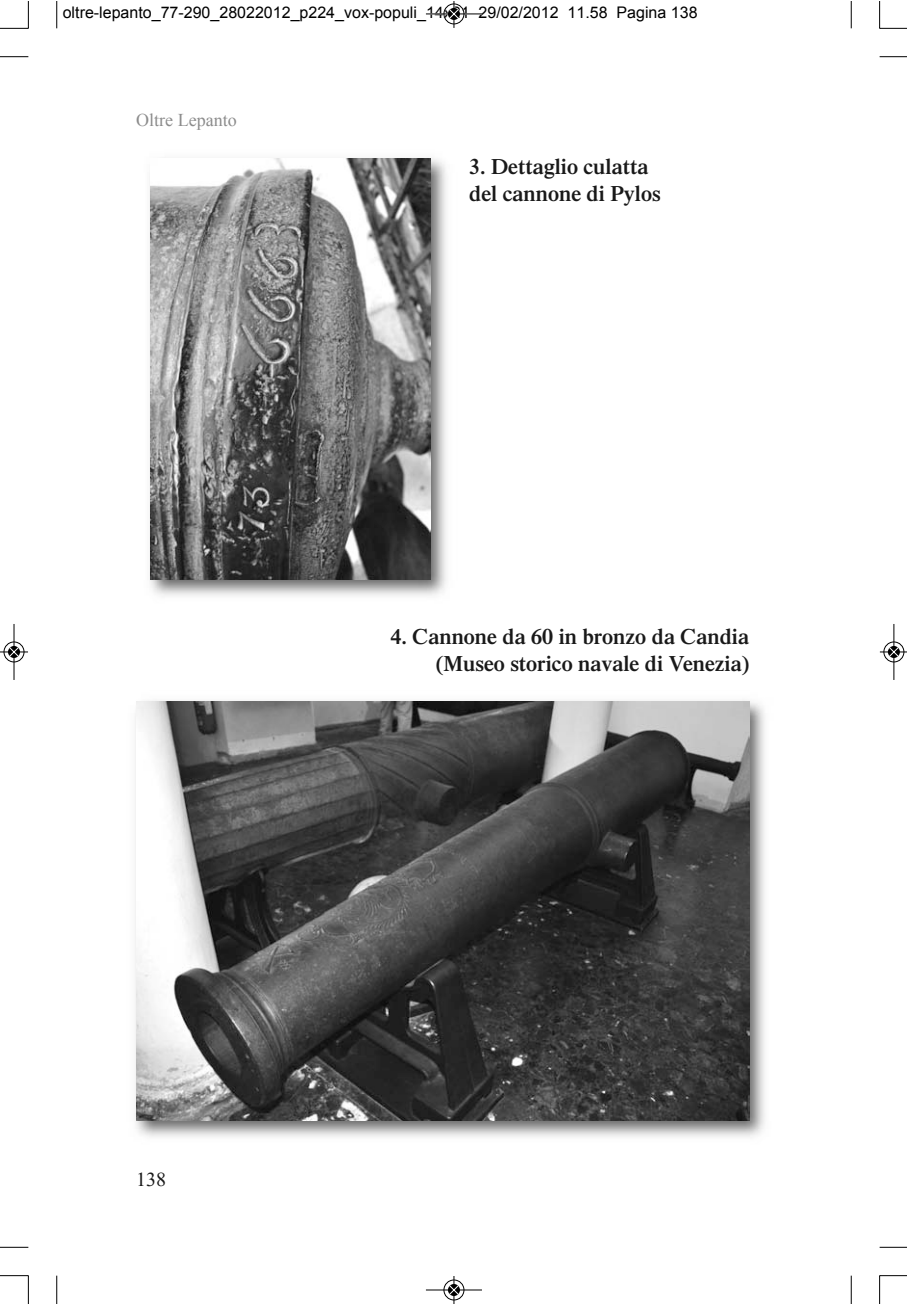
<style>
.page{position:relative;width:908px;height:1304px;background:#fff}
.page>*{position:absolute;margin:0;border:0;box-sizing:border-box;transform-origin:0 0}
.t1{font:600 22px/26.4px "Times";color:#191919}
.t2{font:20px "Times New Roman";color:#191919}
.t3{font:18px "Times New Roman";color:#8c8c8c}
.t4{font:16px "Arial";color:#000}
</style>
<div class="page">
<img style="left:149px;top:158px;width:297px;height:438px">
<img style="left:151px;top:159px;width:279px;height:420px">
<img style="left:135px;top:700px;width:630px;height:437px">
<img style="left:136px;top:702px;width:612px;height:419px">
<svg style="left:56px;top:2px;width:1px;height:26px"></svg>
<svg style="left:0;top:56px;width:28px;height:1px"></svg>
<svg style="left:850px;top:2px;width:1px;height:26px"></svg>
<svg style="left:879px;top:56px;width:27px;height:1px"></svg>
<svg style="left:56px;top:1276px;width:1px;height:28px"></svg>
<svg style="left:0;top:1247px;width:28px;height:1px"></svg>
<svg style="left:850px;top:1276px;width:1px;height:28px"></svg>
<svg style="left:879px;top:1247px;width:27px;height:1px"></svg>
<svg style="left:0;top:2px;width:29px;height:27px"></svg>
<svg style="left:879px;top:2px;width:27px;height:27px"></svg>
<svg style="left:0;top:1275px;width:29px;height:29px"></svg>
<svg style="left:879px;top:1275px;width:27px;height:29px"></svg>
<div style="left:443px;top:3px;width:21px;height:22px;border:1px solid #fff;border-radius:50%"></div>
<hr style="left:426px;top:14px;width:56px;height:1px;background:#000">
<div style="left:443px;top:4px;width:21px;height:20px;border:1px solid #000;border-radius:50%"></div>
<svg style="left:448px;top:2px;width:11px;height:26px"></svg>
<div style="left:443px;top:1279px;width:21px;height:22px;border:1px solid #fff;border-radius:50%"></div>
<hr style="left:426px;top:1290px;width:56px;height:1px;background:#000">
<div style="left:443px;top:1280px;width:21px;height:20px;border:1px solid #000;border-radius:50%"></div>
<svg style="left:448px;top:1276px;width:11px;height:28px"></svg>
<div style="left:3px;top:641px;width:22px;height:22px;border:1px solid #fff;border-radius:50%"></div>
<hr style="left:14px;top:624px;width:1px;height:56px;background:#000">
<div style="left:4px;top:642px;width:20px;height:20px;border:1px solid #000;border-radius:50%"></div>
<svg style="left:0;top:647px;width:28px;height:10px"></svg>
<div style="left:882px;top:641px;width:22px;height:22px;border:1px solid #fff;border-radius:50%"></div>
<hr style="left:893px;top:624px;width:1px;height:56px;background:#000">
<div style="left:883px;top:642px;width:20px;height:20px;border:1px solid #000;border-radius:50%"></div>
<svg style="left:879px;top:647px;width:27px;height:10px"></svg>
<p class="t4" style="left:63px;top:4px;width:636px">oltre-lepanto_77-290_28022012_p224_vox-populi_14x21 29/02/2012 11.58 Pagina 138</p>
<p class="t3" style="left:136px;top:110px;width:102px">Oltre Lepanto</p>
<p class="t1" style="left:469px;top:153px;width:193px">3. Dettaglio culatta del cannone di Pylos</p>
<p class="t1" style="left:390px;top:623px;width:360px;text-align:right">4. Cannone da 60 in bronzo da Candia (Museo storico navale di Venezia)</p>
<p class="t2" style="left:136px;top:1169px;width:31px">138</p>
</div>
